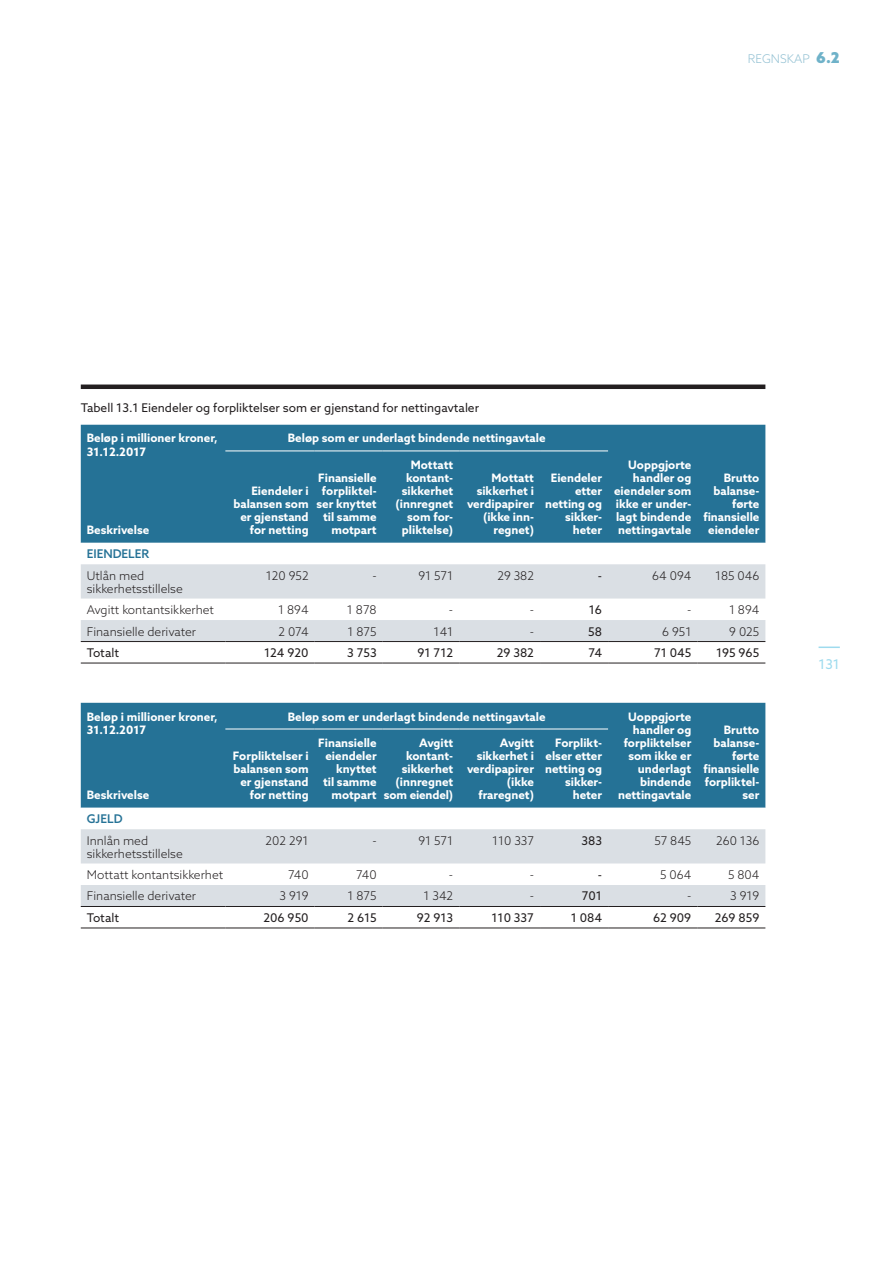
<style>
.page{position:relative;width:893px;height:1263px;background:#fff}
.page>*{position:absolute;margin:0;border:0;box-sizing:border-box;transform-origin:0 0}
.t1{font:13.5px "Azo Sans";color:#9edbee}
.t2{font:300 12px/12.8px "Azo Sans";color:#231f20}
.t3{font:12px "Azo Sans";color:#231f20}
.t4{font:500 12px "Azo Sans";color:#257296}
.t5{font:300 12px "Azo Sans";color:#93c1d3}
.t6{font:700 11.7px/13px "Azo Sans";color:#fff;text-align:right}
.s1{font-weight:900;font-size:15px;color:#6fb2c9}
</style>
<div class="page">
<div style="left:81px;top:384px;width:684px;height:5px;background:#231f20"></div>
<div style="left:81px;top:425px;width:684px;height:118px;background:#257296"></div>
<svg style="left:81px;top:642px;width:684px;height:21px"></svg>
<svg style="left:81px;top:564px;width:684px;height:77px;fill:#dadfe4"></svg>
<hr style="left:81px;top:641px;width:144px;height:1px;background:#231f20">
<hr style="left:225px;top:641px;width:90px;height:1px;background:#231f20">
<hr style="left:315px;top:641px;width:68px;height:1px;background:#231f20">
<hr style="left:383px;top:641px;width:76px;height:1px;background:#231f20">
<hr style="left:459px;top:641px;width:81px;height:1px;background:#231f20">
<hr style="left:540px;top:641px;width:68px;height:1px;background:#231f20">
<hr style="left:608px;top:641px;width:89px;height:1px;background:#231f20">
<hr style="left:697px;top:641px;width:68px;height:1px;background:#231f20">
<hr style="left:225px;top:451px;width:90px;height:1px;background:#fff">
<hr style="left:315px;top:451px;width:68px;height:1px;background:#fff">
<hr style="left:383px;top:451px;width:76px;height:1px;background:#fff">
<hr style="left:459px;top:451px;width:81px;height:1px;background:#fff">
<hr style="left:540px;top:451px;width:68px;height:1px;background:#fff">
<hr style="left:225px;top:663px;width:90px;height:1px;background:#231f20">
<hr style="left:315px;top:663px;width:68px;height:1px;background:#231f20">
<hr style="left:383px;top:663px;width:76px;height:1px;background:#231f20">
<hr style="left:459px;top:663px;width:81px;height:1px;background:#231f20">
<hr style="left:540px;top:663px;width:68px;height:1px;background:#231f20">
<hr style="left:608px;top:663px;width:89px;height:1px;background:#231f20">
<hr style="left:697px;top:663px;width:68px;height:1px;background:#231f20">
<hr style="left:81px;top:663px;width:144px;height:1px;background:#231f20">
<div style="left:81px;top:703px;width:684px;height:105px;background:#257296"></div>
<svg style="left:81px;top:829px;width:684px;height:77px;fill:#dadfe4"></svg>
<hr style="left:81px;top:906px;width:144px;height:1px;background:#231f20">
<hr style="left:225px;top:906px;width:90px;height:1px;background:#231f20">
<hr style="left:315px;top:906px;width:68px;height:1px;background:#231f20">
<hr style="left:383px;top:906px;width:76px;height:1px;background:#231f20">
<hr style="left:459px;top:906px;width:81px;height:1px;background:#231f20">
<hr style="left:540px;top:906px;width:68px;height:1px;background:#231f20">
<hr style="left:608px;top:906px;width:89px;height:1px;background:#231f20">
<hr style="left:697px;top:906px;width:68px;height:1px;background:#231f20">
<hr style="left:225px;top:729px;width:90px;height:1px;background:#fff">
<hr style="left:315px;top:729px;width:68px;height:1px;background:#fff">
<hr style="left:383px;top:729px;width:76px;height:1px;background:#fff">
<hr style="left:459px;top:729px;width:81px;height:1px;background:#fff">
<hr style="left:540px;top:729px;width:68px;height:1px;background:#fff">
<hr style="left:225px;top:927px;width:90px;height:1px;background:#231f20">
<hr style="left:315px;top:927px;width:68px;height:1px;background:#231f20">
<hr style="left:383px;top:927px;width:76px;height:1px;background:#231f20">
<hr style="left:459px;top:927px;width:81px;height:1px;background:#231f20">
<hr style="left:540px;top:927px;width:68px;height:1px;background:#231f20">
<hr style="left:608px;top:927px;width:89px;height:1px;background:#231f20">
<hr style="left:697px;top:927px;width:68px;height:1px;background:#231f20">
<hr style="left:81px;top:927px;width:144px;height:1px;background:#231f20">
<hr style="left:819px;top:646px;width:21px;height:2px;background:#9edbee">
<p class="t5" style="left:748px;top:51px;width:94px">REGNSKAP <span class="s1">6.2</span></p>
<p class="t3" style="left:81px;top:400px;width:400px">Tabell 13.1 Eiendeler og forpliktelser som er gjenstand for nettingavtaler</p>
<p class="t6" style="left:87px;top:431px;width:132px;text-align:left">Beløp i millioner kroner,<br>31.12.2017</p>
<p class="t6" style="left:288px;top:431px;width:259px">Beløp som er underlagt bindende nettingavtale</p>
<p class="t6" style="left:87px;top:523px;width:64px">Beskrivelse</p>
<p class="t6" style="left:233px;top:484px;width:77px">Eiendeler i balansen som er gjenstand for netting</p>
<p class="t6" style="left:316px;top:471px;width:62px">Finansielle forpliktel&shy;ser knyttet til samme motpart</p>
<p class="t6" style="left:395px;top:458px;width:59px">Mottatt kontant&shy;sikkerhet (innregnet som for&shy;pliktelse)</p>
<p class="t6" style="left:467px;top:471px;width:68px">Mottatt sikkerhet i verdipapirer (ikke inn&shy;regnet)</p>
<p class="t6" style="left:545px;top:471px;width:58px">Eiendeler etter netting og sikker&shy;heter</p>
<p class="t6" style="left:614px;top:458px;width:79px">Uoppgjorte handler og eiendeler som ikke er under&shy;lagt bindende nettingavtale</p>
<p class="t6" style="left:703px;top:471px;width:58px">Brutto balanse&shy;førte finansielle eiendeler</p>
<p class="t4" style="left:87px;top:546px;width:64px">EIENDELER</p>
<p class="t2" style="left:87px;top:569px;width:98px">Utlån med sikkerhetsstillelse</p>
<p class="t2" style="left:266px;top:569px;width:44px">120 952</p>
<p class="t2" style="left:372px;top:569px;width:6px">-</p>
<p class="t2" style="left:418px;top:569px;width:36px">91 571</p>
<p class="t2" style="left:497px;top:569px;width:38px">29 382</p>
<p class="t3" style="left:598px;top:568px;width:6px">-</p>
<p class="t2" style="left:652px;top:569px;width:41px">64 094</p>
<p class="t2" style="left:715px;top:569px;width:46px">185 046</p>
<p class="t2" style="left:87px;top:603px;width:129px">Avgitt kontantsikkerhet</p>
<p class="t2" style="left:278px;top:603px;width:32px">1 894</p>
<p class="t2" style="left:347px;top:603px;width:31px">1 878</p>
<p class="t2" style="left:449px;top:603px;width:6px">-</p>
<p class="t2" style="left:530px;top:603px;width:6px">-</p>
<p class="t3" style="left:589px;top:602px;width:15px">16</p>
<p class="t2" style="left:687px;top:603px;width:6px">-</p>
<p class="t2" style="left:729px;top:603px;width:32px">1 894</p>
<p class="t2" style="left:87px;top:625px;width:111px">Finansielle derivater</p>
<p class="t2" style="left:278px;top:625px;width:32px">2 074</p>
<p class="t2" style="left:348px;top:625px;width:31px">1 875</p>
<p class="t2" style="left:434px;top:625px;width:21px">141</p>
<p class="t2" style="left:530px;top:625px;width:6px">-</p>
<p class="t3" style="left:588px;top:623px;width:15px">58</p>
<p class="t2" style="left:662px;top:625px;width:31px">6 951</p>
<p class="t2" style="left:729px;top:625px;width:32px">9 025</p>
<p class="t3" style="left:87px;top:645px;width:34px">Totalt</p>
<p class="t3" style="left:264px;top:645px;width:46px">124 920</p>
<p class="t3" style="left:347px;top:645px;width:31px">3 753</p>
<p class="t3" style="left:418px;top:645px;width:37px">91 712</p>
<p class="t3" style="left:497px;top:645px;width:39px">29 382</p>
<p class="t3" style="left:588px;top:645px;width:15px">74</p>
<p class="t3" style="left:654px;top:645px;width:39px">71 045</p>
<p class="t3" style="left:716px;top:645px;width:45px">195 965</p>
<p class="t6" style="left:87px;top:710px;width:132px;text-align:left">Beløp i millioner kroner,<br>31.12.2017</p>
<p class="t6" style="left:87px;top:788px;width:64px">Beskrivelse</p>
<p class="t6" style="left:288px;top:710px;width:259px">Beløp som er underlagt bindende nettingavtale</p>
<p class="t6" style="left:618px;top:710px;width:75px">Uoppgjorte handler og forpliktelser som ikke er underlagt bindende nettingavtale</p>
<p class="t6" style="left:318px;top:736px;width:60px">Finansielle eiendeler knyttet<br>til samme motpart</p>
<p class="t6" style="left:384px;top:736px;width:71px">Avgitt kontant&shy;sikkerhet (innregnet som eiendel)</p>
<p class="t6" style="left:467px;top:736px;width:68px">Avgitt sikkerhet i verdipapirer (ikke fraregnet)</p>
<p class="t6" style="left:545px;top:736px;width:58px">Forplikt&shy;elser etter netting og sikker&shy;heter</p>
<p class="t6" style="left:233px;top:749px;width:77px">Forpliktelser i balansen som er gjenstand for netting</p>
<p class="t6" style="left:703px;top:723px;width:58px">Brutto balanse&shy;førte finansielle forpliktel&shy;ser</p>
<p class="t4" style="left:87px;top:811px;width:37px">GJELD</p>
<p class="t2" style="left:87px;top:834px;width:98px">Innlån med sikkerhetsstillelse</p>
<p class="t2" style="left:266px;top:834px;width:45px">202 291</p>
<p class="t2" style="left:372px;top:834px;width:6px">-</p>
<p class="t2" style="left:418px;top:834px;width:36px">91 571</p>
<p class="t2" style="left:492px;top:834px;width:43px">110 337</p>
<p class="t3" style="left:581px;top:833px;width:22px">383</p>
<p class="t2" style="left:654px;top:834px;width:39px">57 845</p>
<p class="t2" style="left:716px;top:834px;width:45px">260 136</p>
<p class="t2" style="left:87px;top:868px;width:138px">Mottatt kontantsikkerhet</p>
<p class="t2" style="left:288px;top:868px;width:22px">740</p>
<p class="t2" style="left:356px;top:868px;width:22px">740</p>
<p class="t2" style="left:449px;top:868px;width:6px">-</p>
<p class="t2" style="left:530px;top:868px;width:6px">-</p>
<p class="t3" style="left:598px;top:867px;width:6px">-</p>
<p class="t2" style="left:660px;top:868px;width:33px">5 064</p>
<p class="t2" style="left:728px;top:868px;width:33px">5 804</p>
<p class="t2" style="left:87px;top:890px;width:111px">Finansielle derivater</p>
<p class="t2" style="left:280px;top:890px;width:31px">3 919</p>
<p class="t2" style="left:348px;top:890px;width:31px">1 875</p>
<p class="t2" style="left:424px;top:890px;width:31px">1 342</p>
<p class="t2" style="left:530px;top:890px;width:6px">-</p>
<p class="t3" style="left:582px;top:888px;width:22px">701</p>
<p class="t2" style="left:687px;top:890px;width:6px">-</p>
<p class="t2" style="left:730px;top:890px;width:31px">3 919</p>
<p class="t3" style="left:87px;top:910px;width:34px">Totalt</p>
<p class="t3" style="left:263px;top:910px;width:47px">206 950</p>
<p class="t3" style="left:348px;top:910px;width:31px">2 615</p>
<p class="t3" style="left:417px;top:910px;width:38px">92 913</p>
<p class="t3" style="left:491px;top:910px;width:44px">110 337</p>
<p class="t3" style="left:571px;top:910px;width:33px">1 084</p>
<p class="t3" style="left:653px;top:910px;width:40px">62 909</p>
<p class="t3" style="left:715px;top:910px;width:46px">269 859</p>
<p class="t1" style="left:819px;top:655px;width:23px">131</p>
</div>
